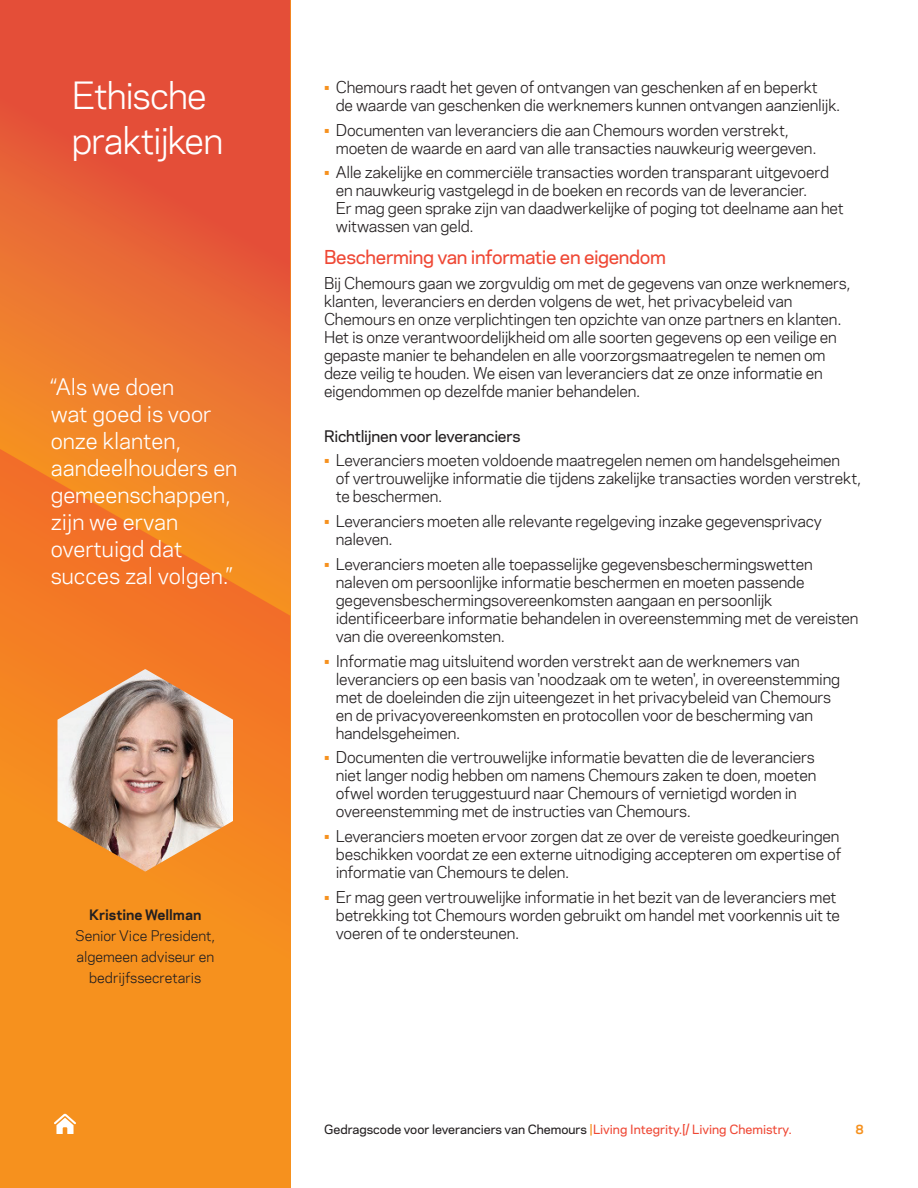
<style>
.page{position:relative;width:918px;height:1188px;background:#fff}
.page>*{position:absolute;margin:0;border:0;box-sizing:border-box;transform-origin:0 0}
.t1{font:34.5px/45px "Chemours Sans";letter-spacing:-.03em;color:#fff}
.t2{font:21px/27px "Chemours Sans";color:#fff}
.t3{font:500 18px "Chemours Sans";letter-spacing:-.02em;color:#ef4835}
.t4{font:15px/18px "Chemours Sans";letter-spacing:-.015em;color:#231f20}
.t5{font:500 15px "Chemours Sans";letter-spacing:-.015em;color:#231f20}
.t6{font:13.5px/21px "Chemours Sans";color:#231f20;text-align:center}
.t7{font:700 13.5px "Chemours Sans";color:#231f20}
.t8{font:500 12px "Chemours Sans";color:#231f20}
.t9{font:700 12px "Chemours Sans";color:#f6911e}
.s1{color:#f6911e}
.s2{color:#ef4835}
</style>
<div class="page">
<div style="left:0;top:0;width:290px;height:1188px;background:#f6911e"></div>
<svg style="left:0;top:0;width:291px;height:616px;background:#e76135"></svg>
<svg style="left:0;top:441px;width:290px;height:431px"></svg>
<img style="left:58px;top:669px;width:175px;height:202px">
<svg style="left:54px;top:1114px;width:22px;height:20px"></svg>
<h1 class="t1" style="left:72px;top:71px;width:153px">Ethische praktijken</h1>
<h2 class="t2" style="left:51px;top:372px;width:188px">“Als we doen<br>wat goed is voor onze klanten, aandeelhouders en gemeenschappen, zijn we ervan overtuigd dat succes zal volgen.”</h2>
<p class="t7" style="left:89px;top:904px;width:114px">Kristine Wellman</p>
<p class="t6" style="left:75px;top:924px;width:142px">Senior Vice President, algemeen adviseur en bedrijfssecretaris</p>
<p class="t4" style="left:336px;top:77px;width:506px;text-indent:-12px"><span class="s1">•</span> Chemours raadt het geven of ontvangen van geschenken af en beperkt<br>de waarde van geschenken die werknemers kunnen ontvangen aanzienlijk.</p>
<p class="t4" style="left:336px;top:120px;width:482px;text-indent:-12px"><span class="s1">•</span> Documenten van leveranciers die aan Chemours worden verstrekt, moeten de waarde en aard van alle transacties nauwkeurig weergeven.</p>
<p class="t4" style="left:336px;top:163px;width:509px;text-indent:-12px"><span class="s1">•</span> Alle zakelijke en commerciële transacties worden transparant uitgevoerd en nauwkeurig vastgelegd in de boeken en records van de leverancier.<br>Er mag geen sprake zijn van daadwerkelijke of poging tot deelname aan het witwassen van geld.</p>
<p class="t3" style="left:324px;top:244px;width:343px">Bescherming van informatie en eigendom</p>
<p class="t4" style="left:324px;top:273px;width:528px">Bij Chemours gaan we zorgvuldig om met de gegevens van onze werknemers, klanten, leveranciers en derden volgens de wet, het privacybeleid van Chemours en onze verplichtingen ten opzichte van onze partners en klanten.<br>Het is onze verantwoordelijkheid om alle soorten gegevens op een veilige en gepaste manier te behandelen en alle voorzorgsmaatregelen te nemen om deze veilig te houden. We eisen van leveranciers dat ze onze informatie en eigendommen op dezelfde manier behandelen.</p>
<p class="t5" style="left:324px;top:425px;width:198px">Richtlijnen voor leveranciers</p>
<p class="t4" style="left:336px;top:451px;width:527px;text-indent:-12px"><span class="s1">•</span> Leveranciers moeten voldoende maatregelen nemen om handelsgeheimen<br>of vertrouwelijke informatie die tijdens zakelijke transacties worden verstrekt, te beschermen.</p>
<p class="t4" style="left:336px;top:512px;width:488px;text-indent:-12px"><span class="s1">•</span> Leveranciers moeten alle relevante regelgeving inzake gegevensprivacy naleven.</p>
<p class="t4" style="left:336px;top:554px;width:524px;text-indent:-12px"><span class="s1">•</span> Leveranciers moeten alle toepasselijke gegevensbeschermingswetten naleven om persoonlijke informatie beschermen en moeten passende gegevensbeschermingsovereenkomsten aangaan en persoonlijk identificeerbare informatie behandelen in overeenstemming met de vereisten van die overeenkomsten.</p>
<p class="t4" style="left:336px;top:651px;width:506px;text-indent:-12px"><span class="s1">•</span> Informatie mag uitsluitend worden verstrekt aan de werknemers van leveranciers op een basis van 'noodzaak om te weten', in overeenstemming met de doeleinden die zijn uiteengezet in het privacybeleid van Chemours en de privacyovereenkomsten en protocollen voor de bescherming van handelsgeheimen.</p>
<p class="t4" style="left:336px;top:748px;width:482px;text-indent:-12px"><span class="s1">•</span> Documenten die vertrouwelijke informatie bevatten die de leveranciers niet langer nodig hebben om namens Chemours zaken te doen, moeten ofwel worden teruggestuurd naar Chemours of vernietigd worden in overeenstemming met de instructies van Chemours.</p>
<p class="t4" style="left:336px;top:827px;width:507px;text-indent:-12px"><span class="s1">•</span> Leveranciers moeten ervoor zorgen dat ze over de vereiste goedkeuringen beschikken voordat ze een externe uitnodiging accepteren om expertise of informatie van Chemours te delen.</p>
<p class="t4" style="left:336px;top:887px;width:506px;text-indent:-12px"><span class="s1">•</span> Er mag geen vertrouwelijke informatie in het bezit van de leveranciers met betrekking tot Chemours worden gebruikt om handel met voorkennis uit te voeren of te ondersteunen.</p>
<p class="t8" style="left:324px;top:1120px;width:469px">Gedragscode voor leveranciers van Chemours <span class="s1">|</span><span class="s2">Living Integrity.[/ Living Chemistry.</span></p>
<p class="t9" style="left:856px;top:1120px;width:10px">8</p>
</div>
